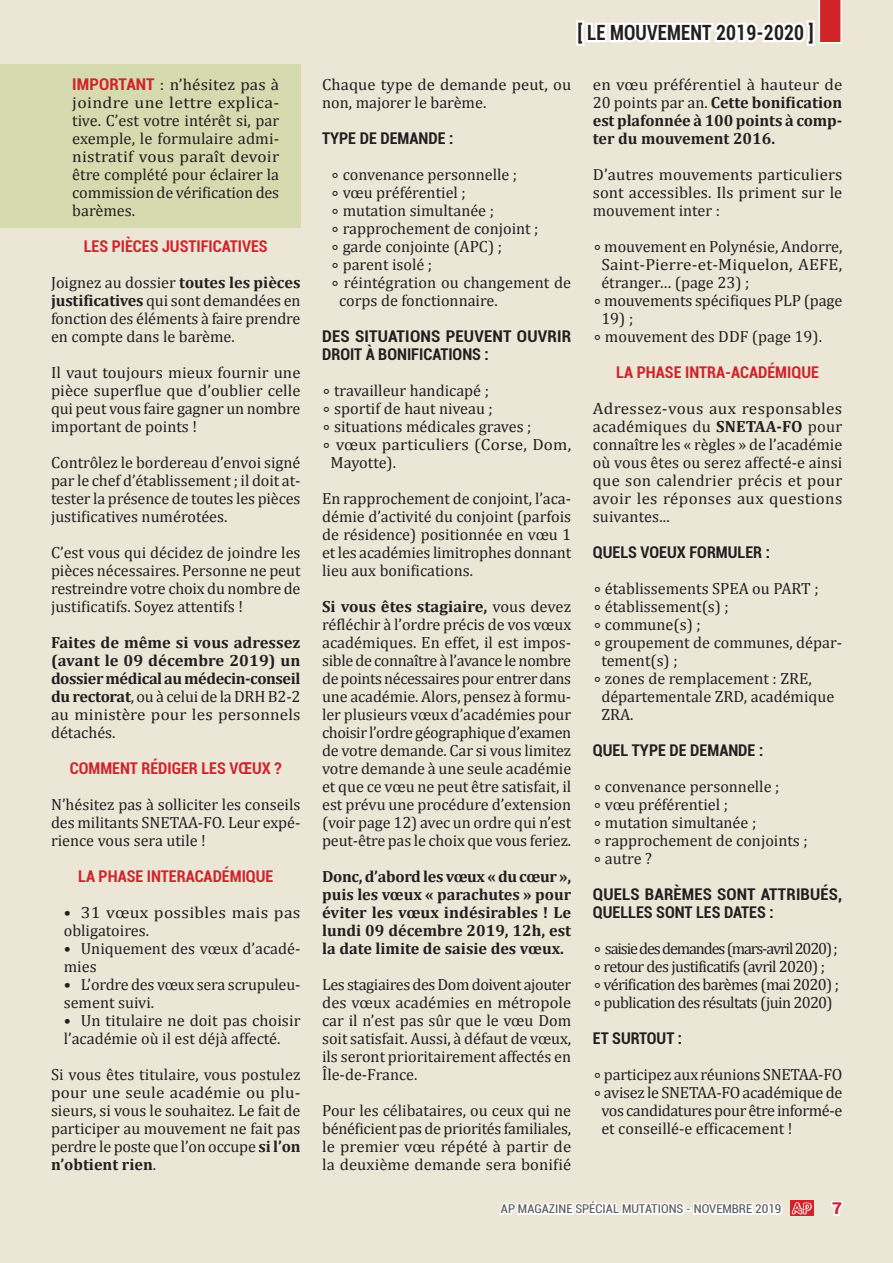
<style>
.page{position:relative;width:893px;height:1263px;background:#ece6d7}
.page>*{position:absolute;margin:0;border:0;box-sizing:border-box;transform-origin:0 0}
.t1{font:700 condensed 21px "Roboto";letter-spacing:.01em;color:#231f20;scale:.9 1}
.t2{font:16.2px/18px "Cambria";color:#231f20;text-align:justify}
.t3{font:700 16.2px/18px "Cambria";color:#231f20;text-align:justify}
.t4{font:16.2px/18px "Cambria";color:#231f20;text-align:justify;scale:1.05 1}
.t5{font:16.2px/18px "Cambria";color:#231f20;text-align:justify;scale:1.06 1}
.t6{font:16.2px "Cambria";letter-spacing:-.04em;color:#231f20}
.t7{font:700 condensed 16.2px "Roboto";color:#d1232a}
.t8{font:16.2px/18px "Cambria";color:#231f20;text-align:justify;scale:1.04 1}
.t9{font:700 condensed 16.2px "Roboto";color:#231f20}
.t10{font:700 condensed 16.2px/18px "Roboto";color:#231f20;scale:1.05 1}
.t11{font:700 condensed 16.2px/18px "Roboto";color:#231f20;scale:1.04 1}
.t12{font:16.2px "Cambria";letter-spacing:-.07em;color:#231f20}
.t13{font:900 16.2px "Roboto";color:#d1232a;scale:1.06 1}
.t14{font:condensed 12.15px "Roboto";color:#57585a;scale:1.06 1}
.s1{font-family:"Roboto";font-weight:700;font-stretch:condensed;color:#d1232a}
.s2{font-weight:700}
.s3{font-weight:400}
</style>
<div class="page">
<div style="left:0;top:64px;width:300px;height:163px;background:#d6daaf"></div>
<svg style="left:831px;top:1201px;width:12px;height:15px"></svg>
<svg style="left:499px;top:1201px;width:284px;height:14px"></svg>
<svg style="left:790px;top:1201px;width:23px;height:15px"></svg>
<svg style="left:792px;top:1202px;width:20px;height:12px"></svg>
<svg style="left:576px;top:0;width:266px;height:46px"></svg>
<p class="t4" style="left:72px;top:75px;width:199px"><span class="s1">IMPORTANT</span> : n’hésitez pas à joindre une lettre explica&shy;tive. C’est votre intérêt si, par exemple, le formulaire admi&shy;nistratif vous paraît devoir être complété pour éclairer la commission de vérification des barèmes.</p>
<p class="t7" style="left:84px;top:235px;width:185px">LES PIÈCES JUSTIFICATIVES</p>
<p class="t2" style="left:51px;top:273px;width:251px">Joignez au dossier <span class="s2">toutes les pièces justificatives</span> qui sont demandées en fonction des éléments à faire prendre en compte dans le barème.</p>
<p class="t2" style="left:51px;top:363px;width:251px">Il vaut toujours mieux fournir une pièce superflue que d’oublier celle qui peut vous faire gagner un nombre important de points !</p>
<p class="t2" style="left:51px;top:453px;width:251px">Contrôlez le bordereau d’envoi signé par le chef d’établissement ; il doit at&shy;tester la présence de toutes les pièces justificatives numérotées.</p>
<p class="t2" style="left:51px;top:543px;width:251px">C’est vous qui décidez de joindre les pièces nécessaires. Personne ne peut restreindre votre choix du nombre de justificatifs. Soyez attentifs !</p>
<p class="t3" style="left:51px;top:633px;width:251px">Faites de même si vous adressez (avant le 09 décembre 2019) un dossier médical au médecin-conseil du rectorat<span class="s3">, ou à celui de la DRH B2-2 au ministère pour les personnels détachés.</span></p>
<p class="t7" style="left:70px;top:757px;width:213px">COMMENT RÉDIGER LES VŒUX ?</p>
<p class="t2" style="left:51px;top:795px;width:251px">N’hésitez pas à solliciter les conseils des militants SNETAA-FO. Leur expé&shy;rience vous sera utile !</p>
<p class="t7" style="left:78px;top:865px;width:197px">LA PHASE INTERACADÉMIQUE</p>
<p class="t2" style="left:64px;top:903px;width:238px">• 31 vœux possibles mais pas obligatoires.</p>
<p class="t2" style="left:64px;top:939px;width:238px">• Uniquement des vœux d’acadé&shy;mies</p>
<p class="t2" style="left:64px;top:975px;width:238px">• L’ordre des vœux sera scrupuleu&shy;sement suivi.</p>
<p class="t2" style="left:64px;top:1011px;width:238px">• Un titulaire ne doit pas choisir l’académie où il est déjà affecté.</p>
<p class="t2" style="left:51px;top:1065px;width:251px">Si vous êtes titulaire, vous postulez pour une seule académie ou plu&shy;sieurs, si vous le souhaitez. Le fait de participer au mouvement ne fait pas perdre le poste que l’on occupe <span class="s2">si l’on n’obtient rien</span>.</p>
<p class="t1" style="left:577px;top:18px;width:264px">[ LE MOUVEMENT 2019-2020 ]</p>
<p class="t2" style="left:322px;top:75px;width:251px">Chaque type de demande peut, ou non, majorer le barème.</p>
<p class="t9" style="left:322px;top:127px;width:133px">TYPE DE DEMANDE :</p>
<p class="t2" style="left:339px;top:165px;width:180px">ഷconvenance personnelle ;</p>
<p class="t2" style="left:339px;top:183px;width:128px">ഷvœu préférentiel ;</p>
<p class="t2" style="left:339px;top:201px;width:156px">ഷmutation simultanée ;</p>
<p class="t2" style="left:339px;top:219px;width:201px">ഷrapprochement de conjoint ;</p>
<p class="t2" style="left:339px;top:237px;width:164px">ഷgarde conjointe (APC) ;</p>
<p class="t2" style="left:339px;top:255px;width:95px">ഷparent isolé ;</p>
<p class="t2" style="left:339px;top:273px;width:234px">ഷréintégration ou changement de corps de fonctionnaire.</p>
<p class="t10" style="left:322px;top:327px;width:239px">DES SITUATIONS PEUVENT OUVRIR<br>DROIT À BONIFICATIONS :</p>
<p class="t2" style="left:331px;top:381px;width:160px">ഷtravailleur handicapé ;</p>
<p class="t2" style="left:331px;top:399px;width:164px">ഷsportif de haut niveau ;</p>
<p class="t2" style="left:331px;top:417px;width:202px">ഷsituations médicales graves ;</p>
<p class="t2" style="left:331px;top:435px;width:242px">ഷvœux particuliers (Corse, Dom,<br>Mayotte).</p>
<p class="t2" style="left:322px;top:489px;width:251px">En rapprochement de conjoint, l’aca&shy;démie d’activité du conjoint (parfois de résidence) positionnée en vœu 1 et les académies limitrophes donnant lieu aux bonifications.</p>
<p class="t2" style="left:322px;top:597px;width:251px"><span class="s2">Si vous êtes stagiaire,</span> vous devez réfléchir à l’ordre précis de vos vœux académiques. En effet, il est impos&shy;sible de connaître à l’avance le nombre de points nécessaires pour entrer dans une académie. Alors, pensez à formu&shy;ler plusieurs vœux d’académies pour choisir l’ordre géographique d’examen de votre demande. Car si vous limitez votre demande à une seule académie et que ce vœu ne peut être satisfait, il est prévu une procédure d’extension (voir page 12) avec un ordre qui n’est peut-être pas le choix que vous feriez.</p>
<p class="t3" style="left:322px;top:867px;width:251px">Donc, d’abord les vœux « du cœur », puis les vœux « parachutes » pour éviter les vœux indésirables ! Le lundi 09 décembre 2019, 12h, est la date limite de saisie des vœux.</p>
<p class="t2" style="left:322px;top:975px;width:251px">Les stagiaires des Dom doivent ajouter des vœux académies en métropole car il n’est pas sûr que le vœu Dom soit satisfait. Aussi, à défaut de vœux, ils seront prioritairement affectés en Île-de-France.</p>
<p class="t2" style="left:322px;top:1101px;width:251px">Pour les célibataires, ou ceux qui ne bénéficient pas de priorités familiales, le premier vœu répété à partir de la deuxième demande sera bonifié</p>
<p class="t3" style="left:593px;top:75px;width:251px"><span class="s3">en vœu préférentiel à hauteur de 20 points par an.</span> Cette bonification est plafonnée à 100 points à comp&shy;ter du mouvement 2016.</p>
<p class="t8" style="left:593px;top:165px;width:241px">D’autres mouvements particuliers sont accessibles. Ils priment sur le mouvement inter :</p>
<p class="t2" style="left:601px;top:237px;width:242px">ഷmouvement en Polynésie, Andorre, Saint-Pierre-et-Miquelon, AEFE, étranger… (page 23) ;</p>
<p class="t2" style="left:601px;top:291px;width:242px">ഷmouvements spécifiques PLP (page</p>
<p class="t2" style="left:601px;top:309px;width:33px">19) ;</p>
<p class="t2" style="left:601px;top:327px;width:222px">ഷmouvement des DDF (page 19).</p>
<p class="t7" style="left:616px;top:361px;width:204px">LA PHASE INTRA-ACADÉMIQUE</p>
<p class="t5" style="left:593px;top:399px;width:237px">Adressez-vous aux responsables académiques du <span class="s2">SNETAA-FO</span> pour connaître les « règles » de l’académie où vous êtes ou serez affecté-e ainsi que son calendrier précis et pour avoir les réponses aux questions suivantes...</p>
<p class="t9" style="left:593px;top:541px;width:179px">QUELS VOEUX FORMULER :</p>
<p class="t2" style="left:601px;top:579px;width:219px">ഷétablissements SPEA ou PART ;</p>
<p class="t2" style="left:601px;top:597px;width:129px">ഷétablissement(s) ;</p>
<p class="t2" style="left:601px;top:615px;width:101px">ഷcommune(s) ;</p>
<p class="t2" style="left:601px;top:633px;width:242px">ഷgroupement de communes, dépar&shy;tement(s) ;</p>
<p class="t2" style="left:601px;top:669px;width:234px;text-align:left">ഷzones de remplacement : ZRE, départementale ZRD, académique<br>ZRA.</p>
<p class="t9" style="left:593px;top:739px;width:172px">QUEL TYPE DE DEMANDE :</p>
<p class="t2" style="left:601px;top:777px;width:180px">ഷconvenance personnelle ;</p>
<p class="t2" style="left:601px;top:795px;width:128px">ഷvœu préférentiel ;</p>
<p class="t2" style="left:601px;top:813px;width:156px">ഷmutation simultanée ;</p>
<p class="t2" style="left:601px;top:831px;width:208px">ഷrapprochement de conjoints ;</p>
<p class="t2" style="left:601px;top:849px;width:52px">ഷautre ?</p>
<p class="t11" style="left:593px;top:885px;width:241px">QUELS BARÈMES SONT ATTRIBUÉS,<br>QUELLES SONT LES DATES :</p>
<p class="t12" style="left:601px;top:939px;width:238px">ഷsaisie des demandes (mars-avril 2020) ;</p>
<p class="t6" style="left:604px;top:957px;width:223px">retour des justificatifs (avril 2020) ;</p>
<p class="t2" style="left:601px;top:957px;width:8px">ഷ</p>
<p class="t6" style="left:604px;top:975px;width:237px">vérification des barèmes (mai 2020) ;</p>
<p class="t2" style="left:601px;top:975px;width:8px">ഷ</p>
<p class="t6" style="left:604px;top:993px;width:231px">publication des résultats (juin 2020)</p>
<p class="t2" style="left:601px;top:993px;width:8px">ഷ</p>
<p class="t9" style="left:593px;top:1027px;width:91px">ET SURTOUT :</p>
<p class="t2" style="left:601px;top:1065px;width:242px">ഷparticipez aux réunions SNETAA-FO</p>
<p class="t2" style="left:601px;top:1083px;width:242px">ഷavisez le SNETAA-FO académique de vos candidatures pour être informé-e et conseillé-e efficacement !</p>
<p class="t14" style="left:501px;top:1201px;width:266px">AP MAGAZINE SPÉCIAL MUTATIONS - NOVEMBRE 2019</p>
<p class="t13" style="left:832px;top:1197px;width:11px">7</p>
</div>
